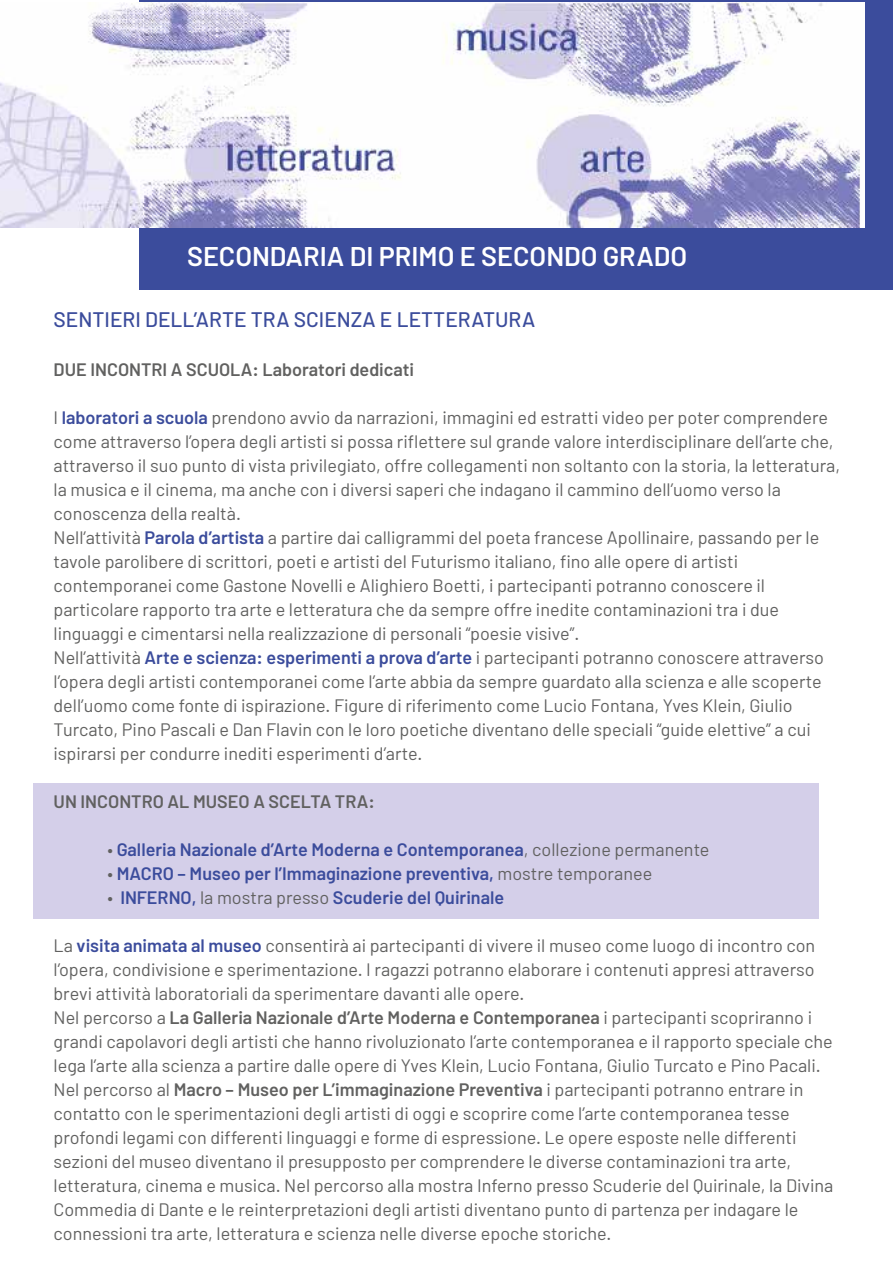
<style>
.page{position:relative;width:893px;height:1263px;background:#fff}
.page>*{position:absolute;margin:0;border:0;box-sizing:border-box;transform-origin:0 0}
.t1{font:600 27px "Barlow";color:#fff}
.t2{font:500 21px "Barlow";color:#3b4c9c}
.t3{font:18px/24px "Barlow";color:#616160}
.t4{font:600 18px "Barlow";color:#3b4c9c}
.t5{font:600 18px "Barlow";color:#616160}
.s1{font-weight:600;color:#3b4c9c}
.s2{font-weight:400;color:#616160}
.s3{font-weight:600}
</style>
<div class="page">
<div style="left:33px;top:784px;width:785px;height:135px;background:#d4cfe9"></div>
<div style="left:140px;top:0;width:753px;height:290px;background:#3b4c9c"></div>
<img style="left:0;top:2px;width:865px;height:226px">
<h1 class="t1" style="left:187px;top:240px;width:502px">SECONDARIA DI PRIMO E SECONDO GRADO</h1>
<p class="t2" style="left:54px;top:306px;width:483px">SENTIERI DELL’ARTE TRA SCIENZA E LETTERATURA</p>
<p class="t5" style="left:54px;top:359px;width:362px">DUE INCONTRI A SCUOLA: Laboratori dedicati</p>
<p class="t3" style="left:54px;top:405px;width:788px">I <span class="s1">laboratori a scuola</span> prendono avvio da narrazioni, immagini ed estratti video per poter comprendere come attraverso l’opera degli artisti si possa riflettere sul grande valore interdisciplinare dell’arte che, attraverso il suo punto di vista privilegiato, offre collegamenti non soltanto con la storia, la letteratura, la musica e il cinema, ma anche con i diversi saperi che indagano il cammino dell’uomo verso la conoscenza della realtà.<br>Nell’attività <span class="s1">Parola d’artista</span> a partire dai calligrammi del poeta francese Apollinaire, passando per le tavole parolibere di scrittori, poeti e artisti del Futurismo italiano, fino alle opere di artisti contemporanei come Gastone Novelli e Alighiero Boetti, i partecipanti potranno conoscere il particolare rapporto tra arte e letteratura che da sempre offre inedite contaminazioni tra i due linguaggi e cimentarsi nella realizzazione di personali “poesie visive”.<br>Nell’attività <span class="s1">Arte e scienza: esperimenti a prova d’arte</span> i partecipanti potranno conoscere attraverso l’opera degli artisti contemporanei come l’arte abbia da sempre guardato alla scienza e alle scoperte dell’uomo come fonte di ispirazione. Figure di riferimento come Lucio Fontana, Yves Klein, Giulio Turcato, Pino Pascali e Dan Flavin con le loro poetiche diventano delle speciali “guide elettive” a cui ispirarsi per condurre inediti esperimenti d’arte.</p>
<p class="t5" style="left:54px;top:791px;width:323px">UN INCONTRO AL MUSEO A SCELTA TRA:</p>
<p class="t4" style="left:108px;top:839px;width:603px"><span class="s2">•</span> Galleria Nazionale d’Arte Moderna e Contemporanea<span class="s2">, collezione permanente</span></p>
<p class="t4" style="left:108px;top:863px;width:546px"><span class="s2">•</span> MACRO – Museo per l’Immaginazione preventiva, <span class="s2">mostre temporanee</span></p>
<p class="t4" style="left:108px;top:887px;width:398px"><span class="s2">•</span> INFERNO, <span class="s2">la mostra presso</span> Scuderie del Quirinale</p>
<p class="t3" style="left:54px;top:933px;width:781px">La <span class="s1">visita animata al museo</span> consentirà ai partecipanti di vivere il museo come luogo di incontro con l’opera, condivisione e sperimentazione. I ragazzi potranno elaborare i contenuti appresi attraverso brevi attività laboratoriali da sperimentare davanti alle opere.<br>Nel percorso a <span class="s3">La Galleria Nazionale d’Arte Moderna e Contemporanea</span> i partecipanti scopriranno i grandi capolavori degli artisti che hanno rivoluzionato l’arte contemporanea e il rapporto speciale che lega l’arte alla scienza a partire dalle opere di Yves Klein, Lucio Fontana, Giulio Turcato e Pino Pacali.<br>Nel percorso al <span class="s3">Macro – Museo per L’immaginazione Preventiva</span> i partecipanti potranno entrare in contatto con le sperimentazioni degli artisti di oggi e scoprire come l’arte contemporanea tesse profondi legami con differenti linguaggi e forme di espressione. Le opere esposte nelle differenti sezioni del museo diventano il presupposto per comprendere le diverse contaminazioni tra arte, letteratura, cinema e musica. Nel percorso alla mostra Inferno presso Scuderie del Quirinale, la Divina Commedia di Dante e le reinterpretazioni degli artisti diventano punto di partenza per indagare le connessioni tra arte, letteratura e scienza nelle diverse epoche storiche.</p>
</div>
